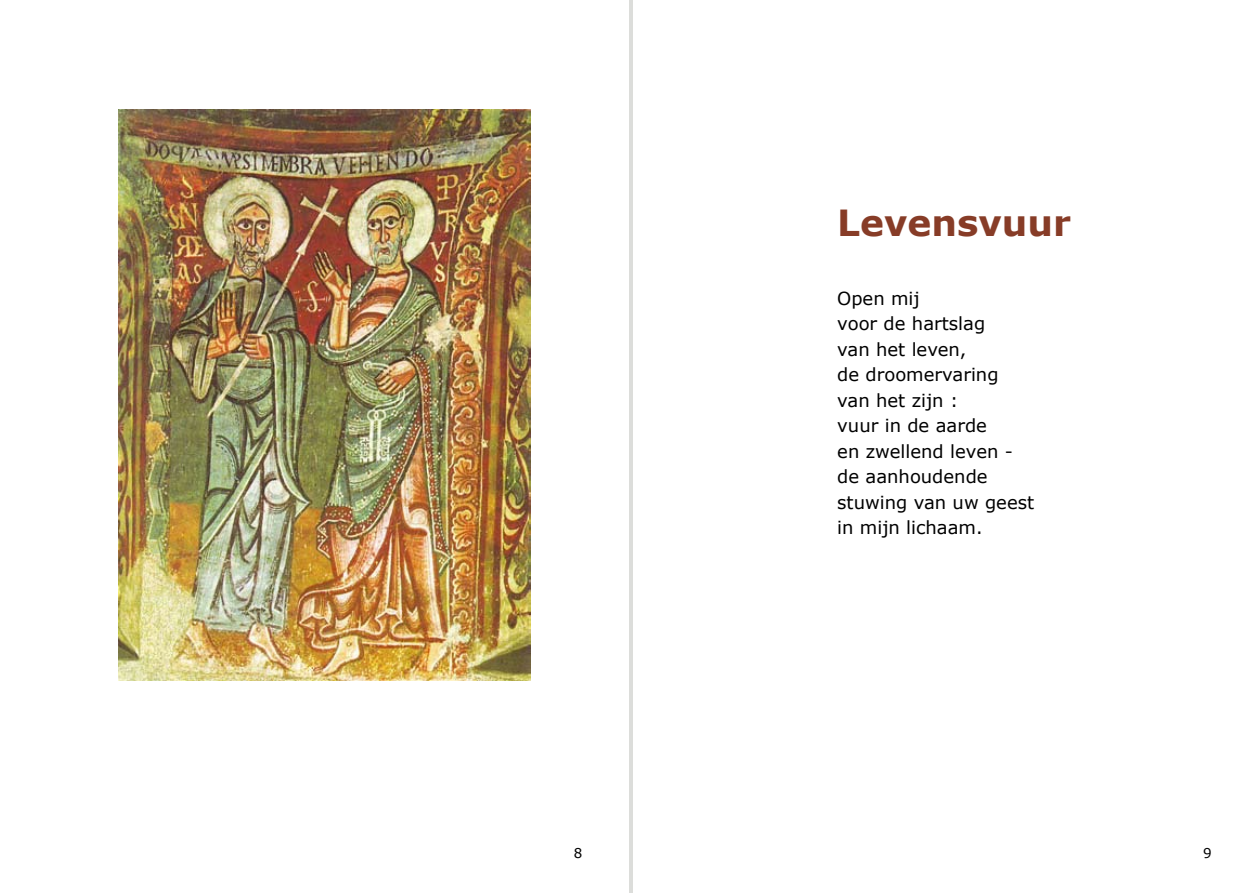
<style>
.page{position:relative;width:1259px;height:893px;background:#fff}
.page>*{position:absolute;margin:0;border:0;box-sizing:border-box;transform-origin:0 0}
.t1{font:700 36px "Verdana";color:#873c27}
.t2{font:18px/25.5px "Verdana";color:#000}
.t3{font:13.5px "Verdana";color:#000}
</style>
<div class="page">
<img style="left:118px;top:110px;width:412px;height:570px">
<hr style="left:631px;top:0;width:1px;height:893px;background:#babcb7">
<hr style="left:629px;top:0;width:1px;height:893px;background:#babcb7">
<h1 class="t1" style="left:837px;top:200px;width:235px">Levensvuur</h1>
<p class="t2" style="left:837px;top:285px;width:198px">Open mij<br>voor de hartslag<br>van het leven,<br>de droomervaring van het zijn :<br>vuur in de aarde<br>en zwellend leven - de aanhoudende stuwing van uw geest in mijn lichaam.</p>
<p class="t3" style="left:574px;top:844px;width:10px">8</p>
<p class="t3" style="left:1203px;top:844px;width:10px">9</p>
</div>
